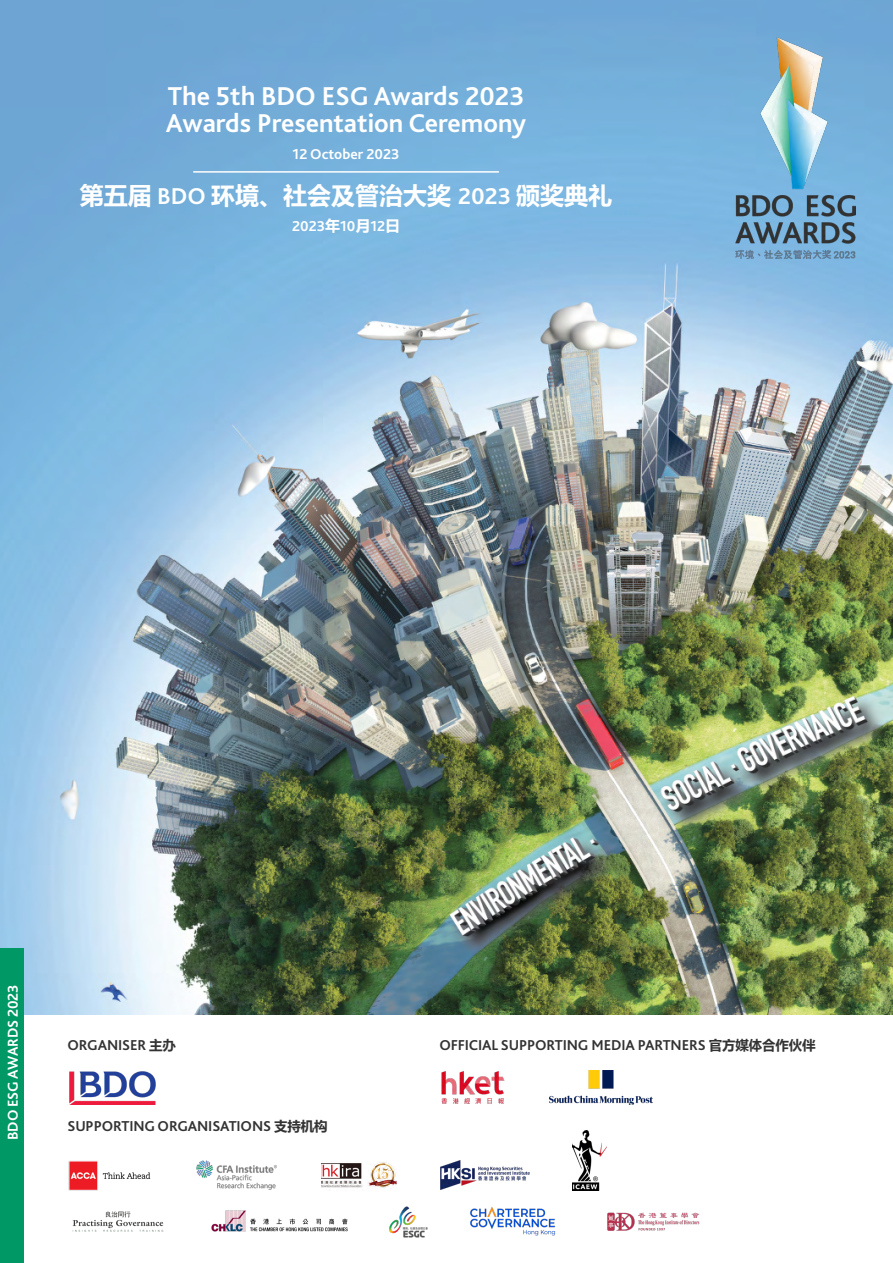
<style>
.page{position:relative;width:893px;height:1263px;background:#fff}
.page>*{position:absolute;margin:0;border:0;box-sizing:border-box;transform-origin:0 0}
.t1{font:700 27px/27px "Bliss Pro";color:#fff}
.t2{font:700 24px "Microsoft Ya Hei";color:#fff}
.t3{font:700 15px "Bliss Pro";letter-spacing:-.01em;color:#333}
.t4{font:700 15px "Bliss Pro";color:#fff}
.s1{font-family:"Bliss Pro"}
.s2{font-family:"Microsoft Ya Hei"}
.s3{font-family:"Microsoft Ya Hei";font-size:13.5px}
</style>
<div class="page">
<img style="left:0;top:0;width:893px;height:1015px">
<div style="left:0;top:948px;width:23px;height:315px;background:#096"></div>
<hr style="left:193px;top:171px;width:306px;height:2px;background:#fff">
<img style="left:549px;top:1071px;width:103px;height:34px">
<img style="left:69px;top:1071px;width:87px;height:34px">
<img style="left:441px;top:1071px;width:64px;height:33px">
<img style="left:735px;top:37px;width:121px;height:221px">
<img style="left:68px;top:1161px;width:83px;height:29px">
<img style="left:196px;top:1160px;width:81px;height:30px">
<img style="left:321px;top:1162px;width:76px;height:26px">
<img style="left:440px;top:1160px;width:90px;height:30px">
<img style="left:573px;top:1130px;width:33px;height:60px">
<img style="left:72px;top:1211px;width:92px;height:21px">
<img style="left:211px;top:1210px;width:137px;height:21px">
<img style="left:389px;top:1206px;width:39px;height:32px">
<img style="left:470px;top:1207px;width:86px;height:29px">
<img style="left:607px;top:1212px;width:93px;height:19px">
<h1 class="t1" style="left:166px;top:82px;width:362px">The 5th BDO ESG Awards 2023<br>Awards Presentation Ceremony</h1>
<p class="t4" style="left:293px;top:145px;width:108px">12 October 2023</p>
<h2 class="t2" style="left:80px;top:179px;width:534px">第五届 <span class="s1">BDO</span> 环境、社会及管治大奖 <span class="s1">2023</span> 颁奖典礼</h2>
<p class="t4" style="left:292px;top:217px;width:110px">2023<span class="s2">年</span>10<span class="s2">月</span>12<span class="s2">日</span></p>
<p class="t4" style="left:3px;top:1140px;width:157px;rotate:-90deg">BDO ESG AWARDS 2023</p>
<p class="t3" style="left:68px;top:1036px;width:110px">ORGANISER <span class="s3">主办</span></p>
<p class="t3" style="left:439px;top:1036px;width:378px">OFFICIAL SUPPORTING MEDIA PARTNERS <span class="s3">官方媒体合作伙伴</span></p>
<p class="t3" style="left:68px;top:1117px;width:262px">SUPPORTING ORGANISATIONS <span class="s3">支持机构</span></p>
</div>
